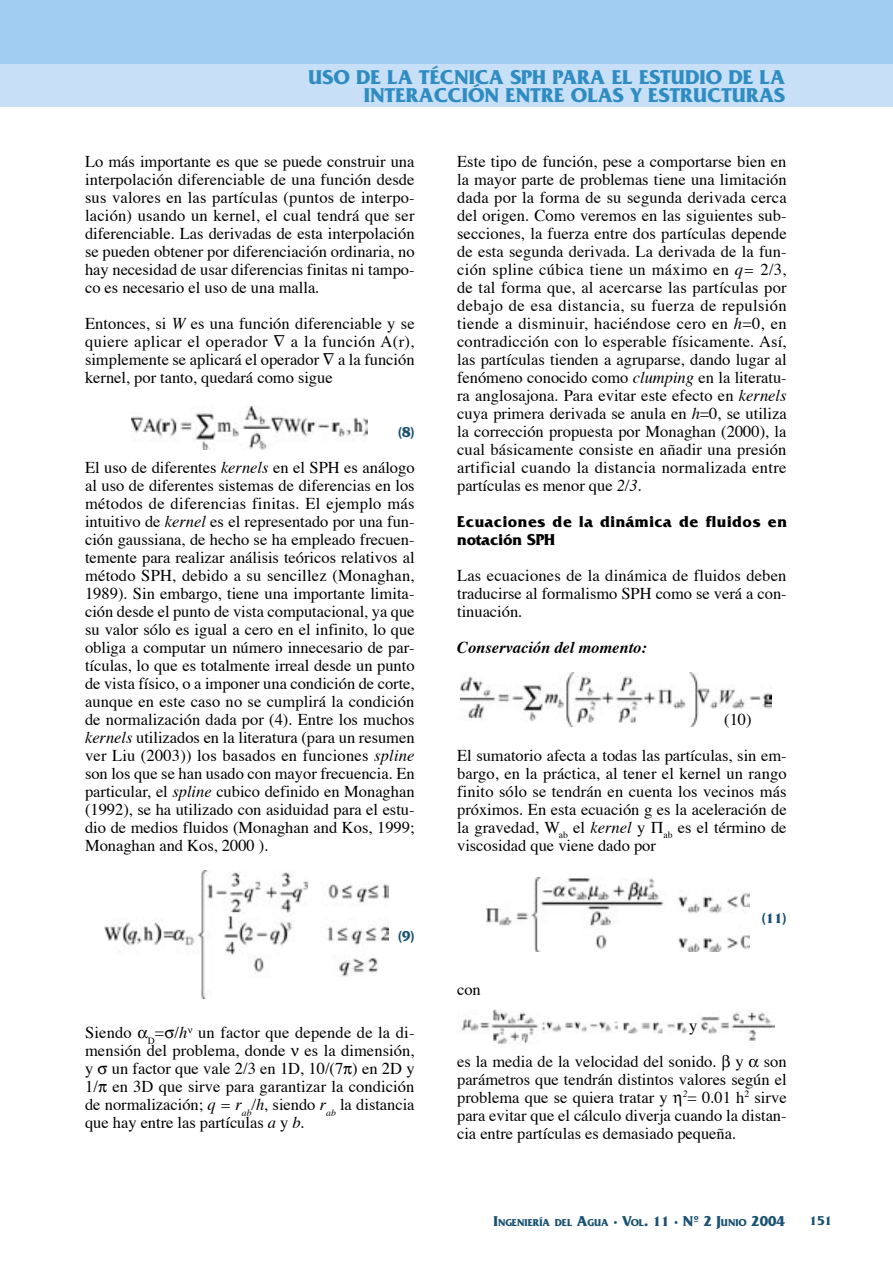
<style>
.page{position:relative;width:893px;height:1263px;background:#fff}
.page>*{position:absolute;margin:0;border:0;box-sizing:border-box;transform-origin:0 0}
.t1{font:700 21px/18px "Friz Quadrata";color:#2f8cc2;text-align:right}
.t2{font:16.5px/18px "Times";color:#000;text-align:justify}
.t3{font:700 16.5px/18px "Friz Quadrata";letter-spacing:.03em;color:#000}
.t4{font:italic 700 16.5px "Times";color:#000}
.t5{font:700 15px "Friz Quadrata";color:#195172}
.t6{font:700 13.5px "Friz Quadrata";color:#195172}
.t7{font:700 10.5px "Friz Quadrata";color:#195172}
.s1{font-style:italic}
.s2{font-size:15px}
</style>
<div class="page">
<div style="left:0;top:0;width:893px;height:106px;background:#c8e0f7"></div>
<div style="left:0;top:0;width:893px;height:64px;background:#a1cdf2"></div>
<img style="left:132px;top:406px;width:236px;height:43px">
<img style="left:104px;top:870px;width:284px;height:128px">
<img style="left:461px;top:673px;width:310px;height:54px">
<img style="left:486px;top:878px;width:263px;height:73px">
<img style="left:461px;top:1009px;width:314px;height:36px">
<p class="t1" style="left:308px;top:68px;width:478px">USO DE LA TÉCNICA SPH PARA EL ESTUDIO DE LA<br>INTERACCIÓN ENTRE OLAS Y ESTRUCTURAS</p>
<p class="t2" style="left:85px;top:153px;width:331px">Lo más importante es que se puede construir una interpolación diferenciable de una función desde sus valores en las partículas (puntos de interpo&shy;lación) usando un kernel, el cual tendrá que ser diferenciable. Las derivadas de esta interpolación se pueden obtener por diferenciación ordinaria, no hay necesidad de usar diferencias finitas ni tampo&shy;co es necesario el uso de una malla.</p>
<p class="t2" style="left:85px;top:315px;width:331px">Entonces, si <span class="s1">W</span> es una función diferenciable y se quiere aplicar el operador</p>
<p class="t2" style="left:85px;top:333px;width:331px;text-indent:206px">a la función A(r), simplemente se aplicará el operador a la función kernel, por tanto, quedará como sigue</p>
<p class="t5" style="left:398px;top:424px;width:18px">(8)</p>
<p class="t2" style="left:85px;top:459px;width:331px">El uso de diferentes <span class="s1">kernels</span> en el SPH es análogo al uso de diferentes sistemas de diferencias en los métodos de diferencias finitas. El ejemplo más intuitivo de <span class="s1">kernel</span> es el representado por una fun&shy;ción gaussiana, de hecho se ha empleado frecuen&shy;temente para realizar análisis teóricos relativos al método SPH, debido a su sencillez (Monaghan, 1989). Sin embargo, tiene una importante limita&shy;ción desde el punto de vista computacional, ya que su valor sólo es igual a cero en el infinito, lo que obliga a computar un número innecesario de par&shy;tículas, lo que es totalmente irreal desde un punto de vista físico, o a imponer una condición de corte, aunque en este caso no se cumplirá la condición de normalización dada por (4). Entre los muchos <span class="s1">kernels</span> utilizados en la literatura (para un resumen ver Liu (2003)) los basados en funciones <span class="s1">spline </span>son los que se han usado con mayor frecuencia. En particular, el <span class="s1">spline</span> cubico definido en Monaghan (1992), se ha utilizado con asiduidad para el estu&shy;dio de medios fluidos (Monaghan and Kos, 1999; Monaghan and Kos, 2000 ).</p>
<p class="t5" style="left:398px;top:928px;width:18px">(9)</p>
<p class="t2" style="left:85px;top:1025px;width:331px">Siendo <sub>D</sub>=▲/<span class="s1">h</span>■ un factor que depende de la di&shy;mensión del problema, donde ■ es la dimensión, y ▲ un factor que vale 2/3 en 1D, 10/(7 ) en 2D y 1/ en 3D que sirve para garantizar la condición de normalización; <span class="s1">q = r</span><sub>ab</sub><span class="s1">/h</span>, siendo <span class="s1">r</span><sub>ab</sub> la distancia que hay entre las partículas <span class="s1">a</span> y <span class="s1">b</span>.</p>
<p class="t2" style="left:457px;top:153px;width:331px">Este tipo de función, pese a comportarse bien en la mayor parte de problemas tiene una limitación dada por la forma de su segunda derivada cerca del origen. Como veremos en las siguientes sub&shy;secciones, la fuerza entre dos partículas depende de esta segunda derivada. La derivada de la fun&shy;ción spline cúbica tiene un máximo en <span class="s1">q=</span> 2/3, de tal forma que, al acercarse las partículas por debajo de esa distancia, su fuerza de repulsión tiende a disminuir, haciéndose cero en <span class="s1">h</span>=0, en contradicción con lo esperable físicamente. Así, las partículas tienden a agruparse, dando lugar al fenómeno conocido como <span class="s1">clumping</span> en la literatu&shy;ra anglosajona. Para evitar este efecto en <span class="s1">kernels </span>cuya primera derivada se anula en <span class="s1">h</span>=0, se utiliza la corrección propuesta por Monaghan (2000), la cual básicamente consiste en añadir una presión artificial cuando la distancia normalizada entre partículas es menor que <span class="s1">2/3</span>.</p>
<p class="t3" style="left:457px;top:512px;width:331px">Ecuaciones de la dinámica de fluidos en notación SPH</p>
<p class="t2" style="left:457px;top:567px;width:331px">Las ecuaciones de la dinámica de fluidos deben traducirse al formalismo SPH como se verá a con&shy;tinuación.</p>
<p class="t4" style="left:457px;top:637px;width:191px">Conservación del momento:</p>
<p class="t2" style="left:457px;top:702px;width:331px;line-height:36px;text-indent:267px">(10)<br>El sumatorio afecta a todas las partículas, sin em-</p>
<p class="t2" style="left:457px;top:765px;width:331px">bargo, en la práctica, al tener el kernel un rango finito sólo se tendrán en cuenta los vecinos más próximos. En esta ecuación g es la aceleración de la gravedad, W<sub>ab</sub> el <span class="s1">kernel</span> y <sub>ab</sub> es el término de viscosidad que viene dado por</p>
<p class="t2" style="left:457px;top:981px;width:25px">con</p>
<p class="t2" style="left:689px;top:1017px;width:10px">y</p>
<p class="t5" style="left:761px;top:910px;width:27px">(11)</p>
<p class="t2" style="left:457px;top:1053px;width:331px">es la media de la velocidad del sonido. y son parámetros que tendrán distintos valores según el problema que se quiera tratar y <sup>2</sup>= 0.01 h<sup>2</sup> sirve para evitar que el cálculo diverja cuando la distan&shy;cia entre partículas es demasiado pequeña.</p>
<p class="t7" style="left:494px;top:1216px;width:293px"><span class="s2">I</span>NGENIERÍA DEL <span class="s2">A</span>GUA <span class="s2">· V</span>OL<span class="s2">. 11 · Nº 2 J</span>UNIO <span class="s2">2004</span></p>
<p class="t6" style="left:809px;top:1213px;width:24px">151</p>
</div>
